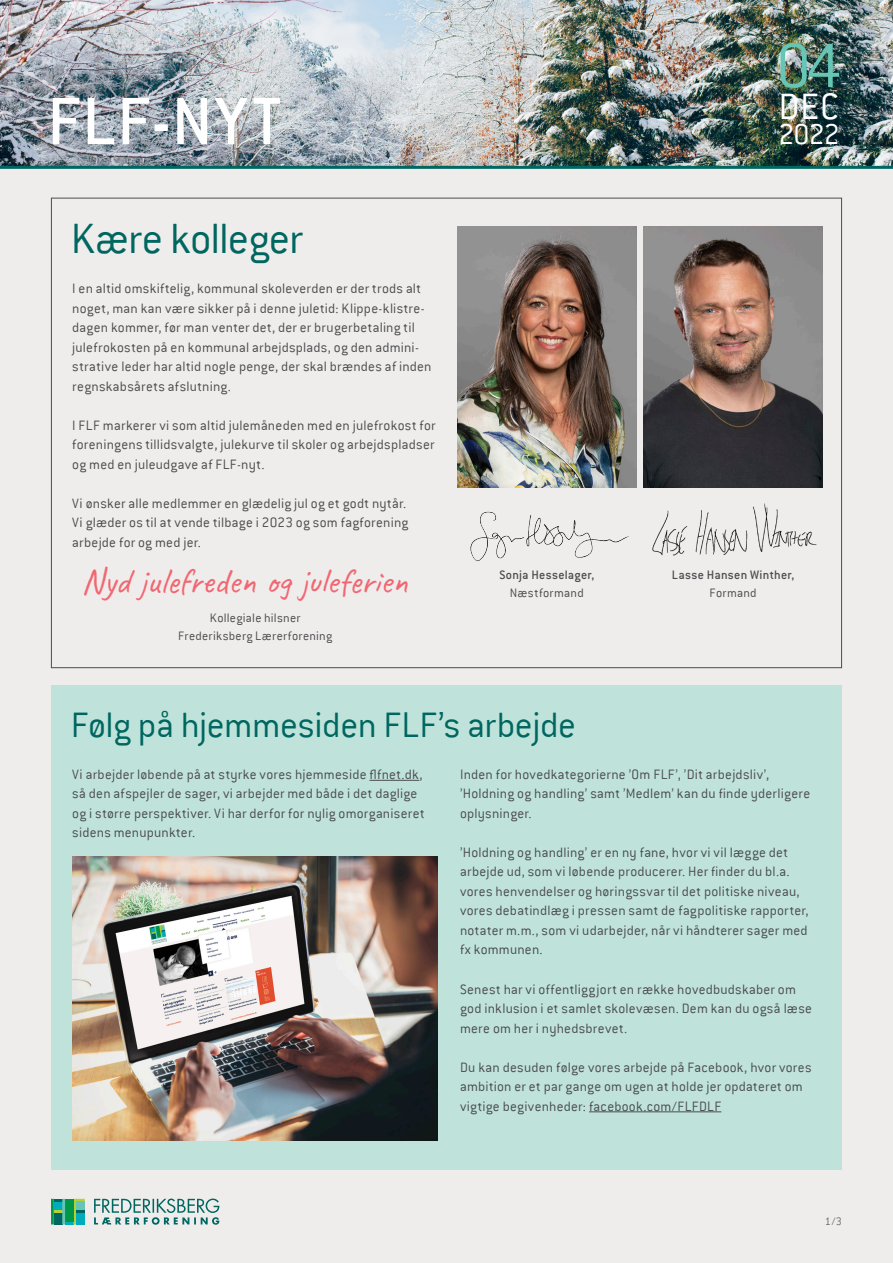
<style>
.page{position:relative;width:893px;height:1263px;background:#efedec}
.page>*{position:absolute;margin:0;border:0;box-sizing:border-box;transform-origin:0 0}
.t1{font:500 73.5px "Conduit ITC";letter-spacing:.025em;color:#fff}
.t2{font:300 69px "Conduit ITC";color:#66c5b4}
.t3{font:300 46.5px "Conduit ITC";letter-spacing:-.02em;color:#006660}
.t4{font:300 40.5px "Conduit ITC";color:#fff}
.t5{font:300 39px "Conduit ITC";letter-spacing:-.01em;color:#006660}
.t6{font:36px "Caveat";color:#f16772}
.t7{font:300 31.5px "Conduit ITC";color:#fff}
.t8{font:300 15px/19.5px "Conduit ITC";letter-spacing:.015em;color:#4b4c4d}
.t9{font:300 13.5px "Conduit ITC";letter-spacing:.02em;color:#4b4c4d}
.t10{font:500 13.5px "Conduit ITC";letter-spacing:.02em;color:#4b4c4d}
.t11{font:300 12px "Conduit ITC";color:#6c6d70}
</style>
<div class="page">
<div style="left:51px;top:685px;width:791px;height:484px;background:#bfe3db"></div>
<img style="left:0;top:0;width:893px;height:166px">
<hr style="left:369px;top:780px;width:50px;height:1px;background:#4b4c4d">
<hr style="left:589px;top:1111px;width:132px;height:1px;background:#4b4c4d">
<img style="left:652px;top:503px;width:165px;height:53px">
<img style="left:470px;top:511px;width:159px;height:50px">
<hr style="left:0;top:166px;width:893px;height:3px;background:#006660">
<img style="left:644px;top:226px;width:178px;height:262px">
<img style="left:458px;top:226px;width:179px;height:262px">
<svg style="left:94px;top:1198px;width:125px;height:27px"></svg>
<svg style="left:51px;top:1199px;width:34px;height:25px"></svg>
<img style="left:72px;top:856px;width:365px;height:285px">
<p class="t1" style="left:47px;top:80px;width:236px">FLF-NYT</p>
<p class="t3" style="left:71px;top:213px;width:234px">Kære kolleger</p>
<p class="t8" style="left:72px;top:279px;width:361px">I en altid omskiftelig, kommunal skoleverden er der trods alt noget, man kan være sikker på i denne juletid: Klippe-klistre&shy;dagen kommer, før man venter det, der er brugerbetaling til julefrokosten på en kommunal arbejdsplads, og den admini&shy;strative leder har altid nogle penge, der skal brændes af inden regnskabsårets afslutning.</p>
<p class="t8" style="left:72px;top:415px;width:365px;text-align:justify">I FLF markerer vi som altid julemåneden med en julefrokost for foreningens tillidsvalgte, julekurve til skoler og arbejdspladser og med en juleudgave af FLF-nyt.</p>
<p class="t8" style="left:72px;top:493px;width:336px">Vi ønsker alle medlemmer en glædelig jul og et godt nytår.</p>
<p class="t8" style="left:72px;top:513px;width:338px">Vi glæder os til at vende tilbage i 2023 og som fagforening arbejde for og med jer.</p>
<p class="t6" style="left:83px;top:558px;width:327px">Nyd julefreden og juleferien</p>
<p class="t9" style="left:210px;top:610px;width:92px">Kollegiale hilsner</p>
<p class="t9" style="left:178px;top:628px;width:156px">Frederiksberg Lærerforening</p>
<p class="t10" style="left:499px;top:567px;width:96px">Sonja Hesselager,</p>
<p class="t9" style="left:510px;top:585px;width:76px">Næstformand</p>
<p class="t5" style="left:71px;top:703px;width:507px">Følg på hjemmesiden FLF’s arbejde</p>
<p class="t2" style="left:776px;top:28px;width:67px">04</p>
<p class="t4" style="left:778px;top:84px;width:62px">DEC</p>
<p class="t7" style="left:778px;top:117px;width:63px">2022</p>
<p class="t10" style="left:672px;top:567px;width:124px">Lasse Hansen Winther,</p>
<p class="t9" style="left:710px;top:585px;width:49px">Formand</p>
<p class="t8" style="left:72px;top:764px;width:354px">Vi arbejder løbende på at styrke vores hjemmeside flfnet.dk, så den afspejler de sager, vi arbejder med både i det daglige og i større perspektiver. Vi har derfor for nylig omorganiseret sidens menupunkter.</p>
<p class="t8" style="left:460px;top:764px;width:352px">Inden for hovedkategorierne ’Om FLF’, ’Dit arbejdsliv’, ’Holdning og handling’ samt ’Medlem’ kan du finde yderligere oplysninger.</p>
<p class="t8" style="left:460px;top:842px;width:330px">’Holdning og handling’ er en ny fane, hvor vi vil lægge det</p>
<p class="t8" style="left:460px;top:862px;width:350px">arbejde ud, som vi løbende producerer. Her finder du bl.a. vores henvendelser og høringssvar til det politiske niveau, vores debatindlæg i pressen samt de fagpolitiske rapporter, notater m.m., som vi udarbejder, når vi håndterer sager med fx kommunen.</p>
<p class="t8" style="left:460px;top:979px;width:354px">Senest har vi offentliggjort en række hovedbudskaber om god inklusion i et samlet skolevæsen. Dem kan du også læse mere om her i nyhedsbrevet.</p>
<p class="t8" style="left:460px;top:1057px;width:353px">Du kan desuden følge vores arbejde på Facebook, hvor vores ambition er et par gange om ugen at holde jer opdateret om vigtige begivenheder: facebook.com/FLFDLF</p>
<p class="t11" style="left:825px;top:1214px;width:18px">1/3</p>
</div>
